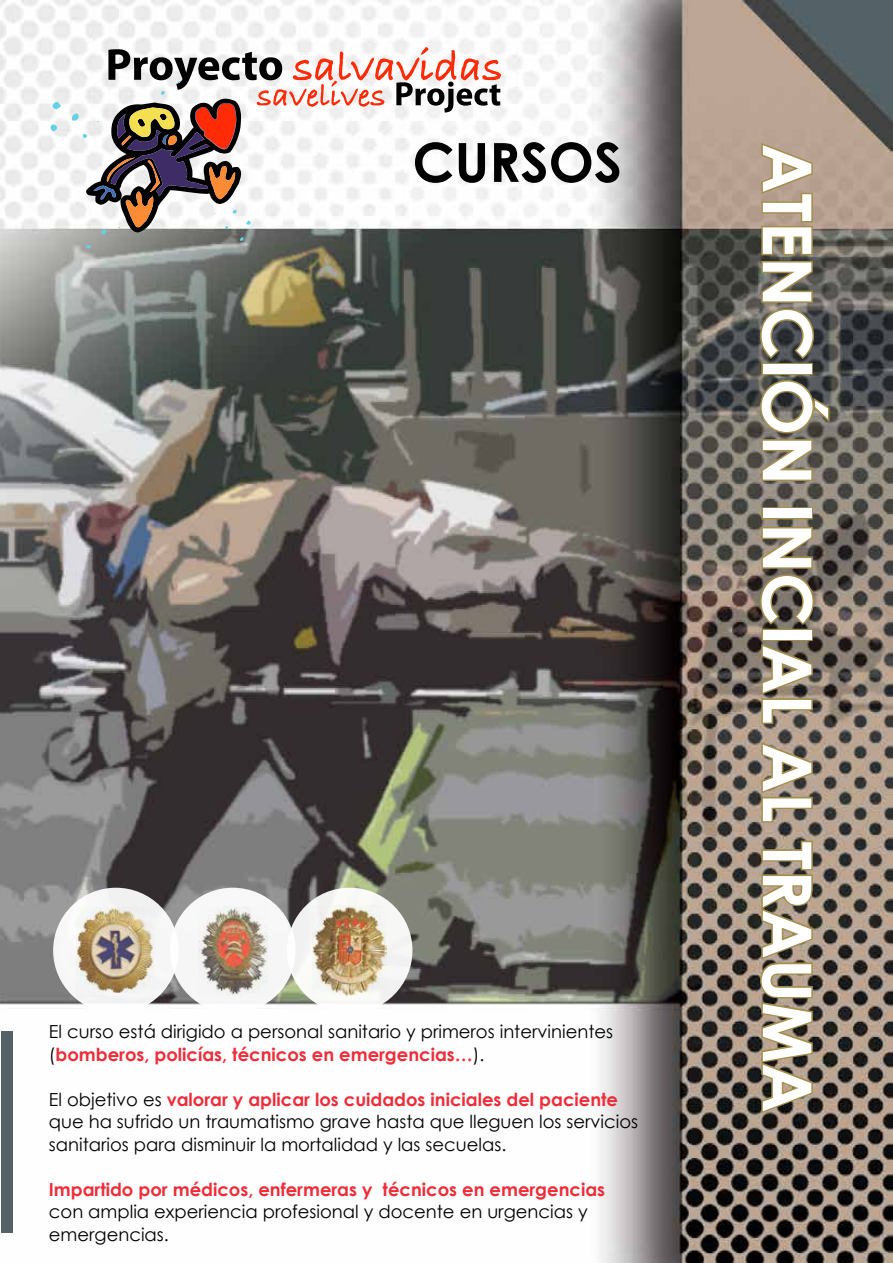
<style>
.page{position:relative;width:893px;height:1263px;background:#fff}
.page>*{position:absolute;margin:0;border:0;box-sizing:border-box;transform-origin:0 0}
.t1{font:700 67.5px "Century Gothic";color:#fff}
.t2{font:700 54px "Century Gothic";color:#000}
.t3{font:18px/22.5px "Century Gothic";color:#000}
.t4{font:700 18px "Century Gothic";color:#ee2d39}
.s1{font-weight:700;color:#ee2d39}
</style>
<div class="page">
<img style="left:0;top:0;width:893px;height:1263px">
<svg style="left:759px;top:141px;width:56px;height:220px;background:#887c64"></svg>
<div style="left:761px;top:363px;width:52px;height:12px;border:3px solid #a48e4c"></div>
<svg style="left:759px;top:378px;width:72px;height:104px;background:#706a56"></svg>
<div style="left:761px;top:507px;width:52px;height:12px;border:3px solid #a48e4c"></div>
<svg style="left:759px;top:525px;width:56px;height:102px;background:#726650"></svg>
<div style="left:761px;top:629px;width:52px;height:12px;border:3px solid #a48e4c"></div>
<svg style="left:759px;top:642px;width:55px;height:83px;background:#80725b"></svg>
<svg style="left:759px;top:740px;width:55px;height:84px;background:#99886f"></svg>
<svg style="left:758px;top:839px;width:57px;height:276px;background:#87795f"></svg>
<svg style="left:52px;top:102px;width:9px;height:7px"></svg>
<svg style="left:50px;top:124px;width:7px;height:7px"></svg>
<svg style="left:72px;top:47px;width:429px;height:201px"></svg>
<div style="left:1px;top:1031px;width:12px;height:202px;background:#546266"></div>
<div style="left:53px;top:888px;width:126px;height:125px;background:#f6f6f6;border-radius:50%"></div>
<div style="left:170px;top:888px;width:126px;height:125px;background:#f7f7f7;border-radius:50%"></div>
<div style="left:287px;top:888px;width:125px;height:125px;background:#f7f7f6;border-radius:50%"></div>
<img style="left:77px;top:908px;width:77px;height:85px">
<img style="left:199px;top:907px;width:69px;height:89px">
<img style="left:313px;top:906px;width:73px;height:89px">
<h2 class="t2" style="left:412px;top:128px;width:211px">CURSOS</h2>
<p class="t3" style="left:49px;top:1020px;width:566px">El curso está dirigido a personal sanitario y primeros intervinientes (<span class="s1">bomberos, policías, técnicos en emergencias…</span>).</p>
<p class="t3" style="left:49px;top:1088px;width:591px">El objetivo es <span class="s1">valorar y aplicar los cuidados iniciales del paciente </span>que ha sufrido un traumatismo grave hasta que lleguen los servicios sanitarios para disminuir la mortalidad y las secuelas.</p>
<p class="t4" style="left:49px;top:1178px;width:558px">Impartido por médicos, enfermeras y técnicos en emergencias</p>
<p class="t3" style="left:49px;top:1200px;width:540px">con amplia experiencia profesional y docente en urgencias y emergencias.</p>
<h1 class="t1" style="left:830px;top:144px;width:971px;rotate:90deg">ATENCIÓN INCIAL AL TRAUMA</h1>
</div>
